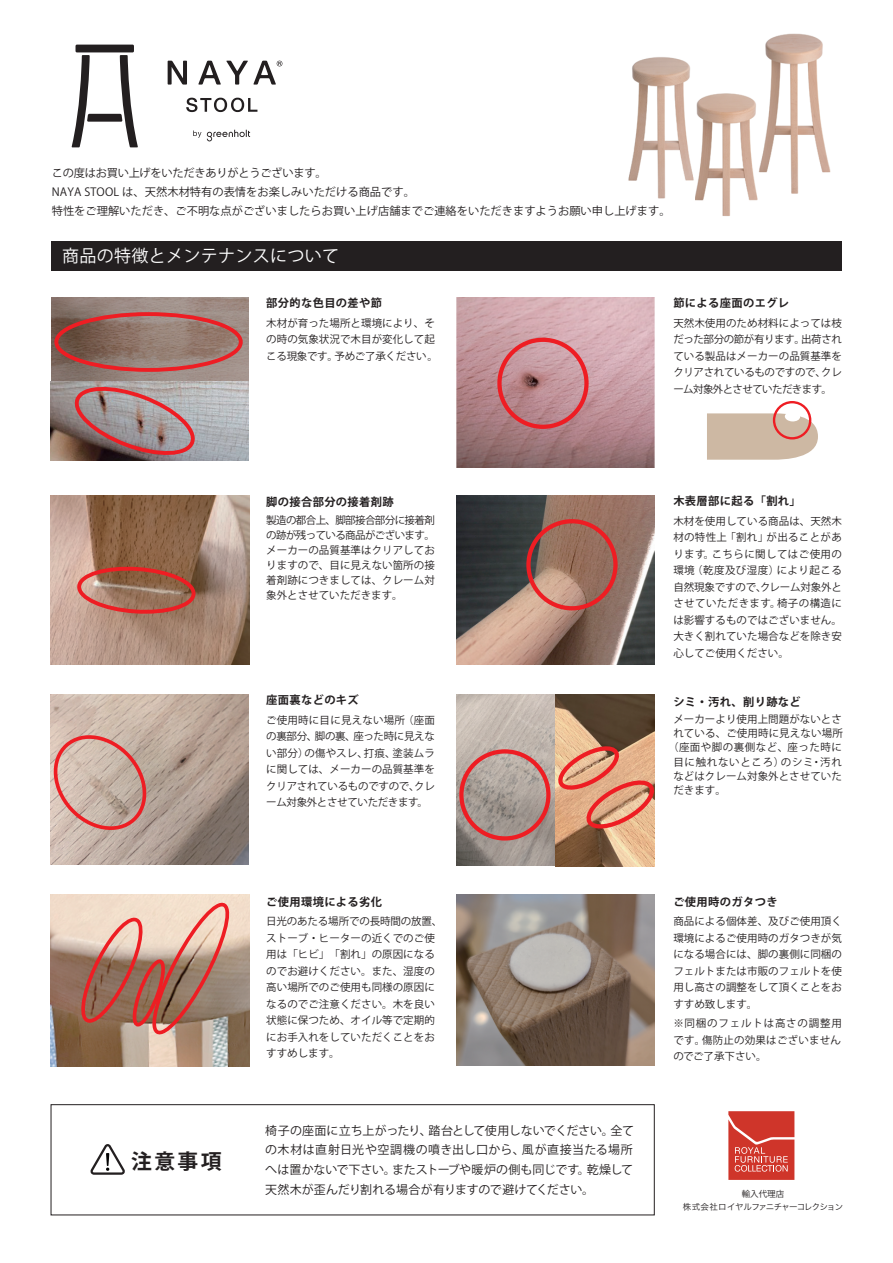
<style>
.page{position:relative;width:893px;height:1263px;background:#fff}
.page>*{position:absolute;margin:0;border:0;box-sizing:border-box;transform-origin:0 0}
.t1{font:700 20.7px "Koz Go Pr 6 N";color:#231f20}
.t2{font:16.95px "Koz Go Pr 6 N";letter-spacing:.02em;color:#fff}
.t3{font:12px/19.5px "Koz Go Pr 6 N";letter-spacing:-.015em;color:#231f20;text-align:justify}
.t4{font:11.25px/19.2px "Koz Go Pr 6 N";color:#231f20}
.t5{font:700 11.25px "Koz Go Pr 6 N";letter-spacing:.035em;color:#231f20}
.t6{font:10.5px/16.5px "Koz Go Pr 6 N";letter-spacing:.005em;color:#231f20;text-align:justify}
.t7{font:10.5px "Koz Go Pr 6 N";letter-spacing:.045em;color:#231f20}
.t8{font:10.5px "Koz Go Pr 6 N";letter-spacing:.065em;color:#231f20}
.t9{font:8.55px "Hira Kaku Pro W3";letter-spacing:-.08em;color:#231f20}
.t10{font:8.55px "Koz Go Pro";color:#231f20}
</style>
<div class="page">
<img style="left:456px;top:495px;width:198px;height:170px">
<div style="left:526px;top:519px;width:92px;height:91px;border:4px solid #ee1d23;border-radius:50%"></div>
<img style="left:456px;top:297px;width:198px;height:170px">
<img style="left:456px;top:694px;width:198px;height:172px">
<img style="left:457px;top:894px;width:197px;height:172px">
<div style="left:51px;top:241px;width:791px;height:29px;background:#231f20"></div>
<div style="left:497px;top:338px;width:92px;height:91px;border:4px solid #ee1d23;border-radius:50%"></div>
<svg style="left:707px;top:413px;width:111px;height:47px;background:#d1bba8"></svg>
<div style="left:785px;top:412px;width:15px;height:10px;background:#fff;border-radius:50%"></div>
<div style="left:773px;top:401px;width:38px;height:38px;border:2px solid #ee1d23;border-radius:50%"></div>
<img style="left:51px;top:694px;width:198px;height:171px">
<svg style="left:50px;top:726px;width:103px;height:108px;background:#caa79c"></svg>
<img style="left:51px;top:297px;width:198px;height:163px">
<img style="left:51px;top:495px;width:198px;height:170px">
<div style="left:54px;top:312px;width:189px;height:60px;border:4px solid #ee1d23;border-radius:50%"></div>
<svg style="left:76px;top:567px;width:120px;height:48px;background:#ac6b59"></svg>
<svg style="left:73px;top:381px;width:124px;height:76px;background:#a08283"></svg>
<svg style="left:728px;top:1111px;width:66px;height:69px;background:#d44b41"></svg>
<div style="left:51px;top:1104px;width:603px;height:111px;border:1px solid #231f20"></div>
<svg style="left:90px;top:1144px;width:35px;height:31px"></svg>
<div style="left:76px;top:45px;width:58px;height:7px;background:#231f20"></div>
<svg style="left:72px;top:55px;width:66px;height:92px"></svg>
<svg style="left:207px;top:130px;width:43px;height:11px"></svg>
<svg style="left:193px;top:130px;width:8px;height:8px"></svg>
<svg style="left:168px;top:61px;width:19px;height:24px"></svg>
<svg style="left:186px;top:98px;width:71px;height:14px"></svg>
<svg style="left:198px;top:61px;width:84px;height:24px"></svg>
<img style="left:695px;top:93px;width:63px;height:123px">
<img style="left:628px;top:57px;width:66px;height:142px">
<img style="left:757px;top:33px;width:74px;height:162px">
<div style="left:459px;top:749px;width:92px;height:91px;border:4px solid #ee1d23;border-radius:50%"></div>
<svg style="left:552px;top:742px;width:103px;height:91px;background:#da9879"></svg>
<img style="left:51px;top:894px;width:198px;height:172px">
<svg style="left:75px;top:895px;width:157px;height:147px;background:#bf9584"></svg>
<p class="t4" style="left:52px;top:164px;width:620px">この度はお買い上げをいただきありがとうございます。<br>NAYA STOOL は、天然木材特有の表情をお楽しみいただける商品です。<br>特性をご理解いただき、ご不明な点がございましたらお買い上げ店舗までご連絡をいただきますようお願い申し上げます。</p>
<h2 class="t2" style="left:62px;top:246px;width:279px">商品の特徴とメンテナンスについて</h2>
<p class="t5" style="left:266px;top:297px;width:117px">部分的な色目の差や節</p>
<p class="t6" style="left:266px;top:315px;width:173px;text-align:left">木材が育った場所と環境により、その時の気象状況で木目が変化して起こる現象です。予めご了承ください。</p>
<p class="t5" style="left:673px;top:297px;width:117px">節による座面のエグレ</p>
<p class="t6" style="left:673px;top:315px;width:170px">天然木使用のため材料によっては枝だった部分の節が有ります。出荷されている製品はメーカーの品質基準をクリアされているものですので、クレーム対象外とさせていただきます。</p>
<h1 class="t1" style="left:87px;top:1150px;width:136px">　 注意事項</h1>
<p class="t5" style="left:266px;top:495px;width:129px">脚の接合部分の接着剤跡</p>
<p class="t6" style="left:266px;top:513px;width:170px;line-height:15px">製造の都合上、脚部接合部分に接着剤の跡が残っている商品がございます。メーカーの品質基準はクリアしておりますので、目に見えない箇所の接着剤跡につきましては、クレーム対象外とさせていただきます。</p>
<p class="t5" style="left:266px;top:694px;width:94px">座面裏などのキズ</p>
<p class="t6" style="left:266px;top:712px;width:170px">ご使用時に目に見えない場所（座面の裏部分、脚の裏、座った時に見えない部分）の傷やスレ、打痕、塗装ムラに関しては、メーカーの品質基準をクリアされているものですので、クレーム対象外とさせていただきます。</p>
<p class="t5" style="left:266px;top:895px;width:117px">ご使用環境による劣化</p>
<p class="t6" style="left:266px;top:913px;width:177px;text-align:left">日光のあたる場所での長時間の放置、ストーブ・ヒーターの近くでのご使用は「ヒビ」「割れ」の原因になるのでお避けください。また、湿度の高い場所でのご使用も同様の原因になるのでご注意ください。木を良い状態に保つため、オイル等で定期的にお手入れをしていただくことをおすすめします。</p>
<p class="t3" style="left:265px;top:1121px;width:370px">椅子の座面に立ち上がったり、踏台として使用しないでください。全ての木材は直射日光や空調機の噴き出し口から、風が直接当たる場所へは置かないで下さい。またストーブや暖炉の側も同じです。乾燥して天然木が歪んだり割れる場合が有りますので避けてください。</p>
<p class="t5" style="left:673px;top:495px;width:129px">木表層部に起る「割れ」</p>
<p class="t6" style="left:673px;top:513px;width:170px">木材を使用している商品は、天然木材の特性上「割れ」が出ることがあります。こちらに関してはご使用の環境（乾度及び湿度）により起こる自然現象ですので、クレーム対象外とさせていただきます。椅子の構造には影響するものではございません。大きく割れていた場合などを除き安心してご使用ください。</p>
<p class="t5" style="left:673px;top:695px;width:129px">シミ・汚れ、削り跡など</p>
<p class="t6" style="left:673px;top:711px;width:170px">メーカーより使用上問題がないとさ</p>
<p class="t6" style="left:673px;top:725px;width:171px">れている、ご使用時に見えない場所</p>
<p class="t7" style="left:668px;top:741px;width:175px">（座面や脚の裏側など、座った時に</p>
<p class="t8" style="left:673px;top:756px;width:170px">目に触れないところ）のシミ・汚れ</p>
<p class="t6" style="left:673px;top:768px;width:170px">などはクレーム対象外とさせていた</p>
<p class="t6" style="left:673px;top:782px;width:54px">だきます。</p>
<p class="t5" style="left:673px;top:895px;width:106px">ご使用時のガタつき</p>
<p class="t6" style="left:673px;top:913px;width:170px">商品による個体差、及びご使用頂く環境によるご使用時のガタつきが気になる場合には、脚の裏側に同梱のフェルトまたは市販のフェルトを使用し高さの調整をして頂くことをおすすめ致します。</p>
<p class="t6" style="left:673px;top:1015px;width:170px">※同梱のフェルトは高さの調整用です。傷防止の効果はございませんのでご了承下さい。</p>
<p class="t10" style="left:742px;top:1188px;width:44px">輸入代理店</p>
<p class="t9" style="left:683px;top:1199px;width:162px">株式会社ロイヤルファニチャーコレクション</p>
</div>
